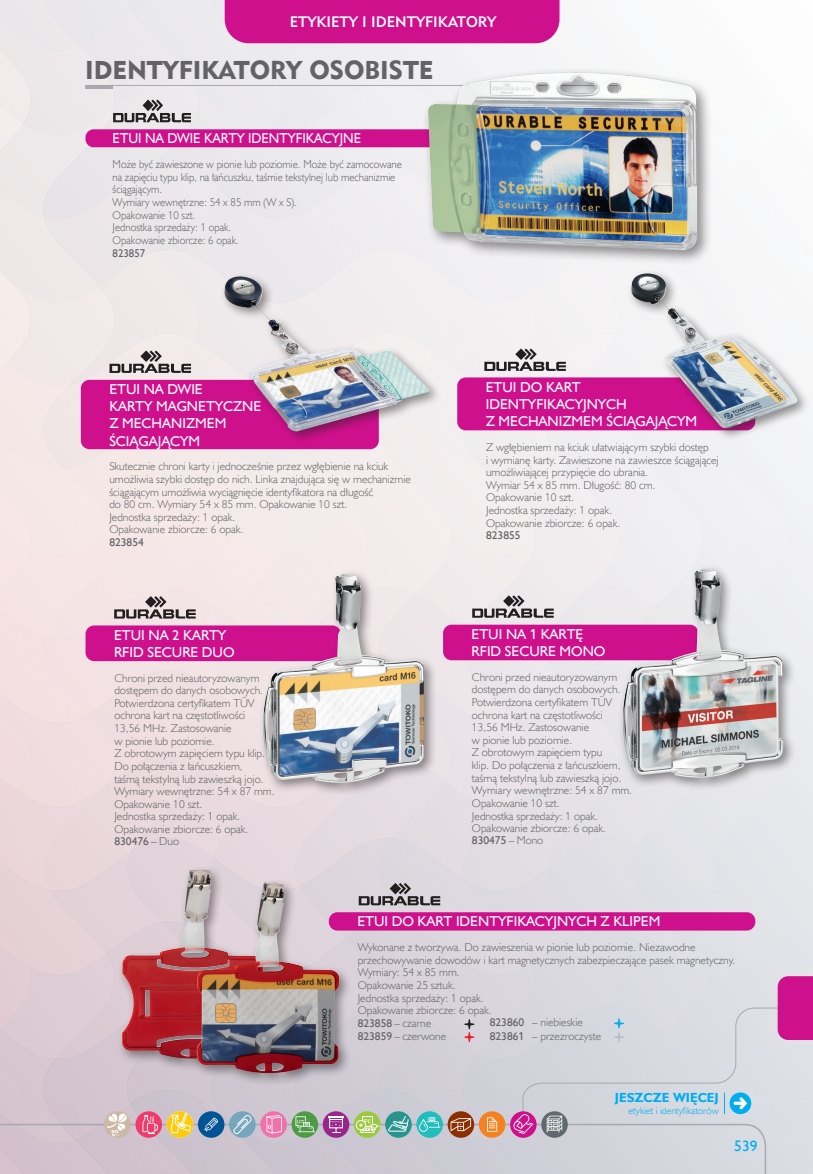
<style>
.page{position:relative;width:813px;height:1174px;background:#fff}
.page>*{position:absolute;margin:0;border:0;box-sizing:border-box;transform-origin:0 0}
.t1{font:25.65px "Geometric 415 Blk EU";color:#636366}
.t2{font:15.3px "Humanst 521 EU";color:#00aeef}
.t3{font:15.15px "Geometric 415 Md EU";color:#fff}
.t4{font:14.4px/17.2px "Humanst 521 EU";color:#fff}
.t5{font:14.4px "Humanst 521 EU";color:#fff;scale:.94 1}
.t6{font:700 13.2px "Humanst 521 EU";color:#00aeef}
.t7{font:11.4px/12.6px "Humanst 521 Lt EU";color:#636366}
.t8{font:11.4px/12.6px "Humanst 521 Lt EU";color:#636366;scale:.94 1}
.t9{font:11.4px "Humanst 521 EU";color:#636366}
.t10{font:11.4px "Humanst 521 EU";color:#636366;scale:.94 1}
.t11{font:9.9px "Humanst 521 Lt EU";color:#00aeef}
.s1{font-family:"Humanst 521 Lt EU"}
.s2{font-family:"Humanst 521 EU"}
</style>
<div class="page">
<img style="left:0;top:0;width:812px;height:1174px">
<div style="left:224px;top:0;width:335px;height:43px;background:#cf108c"></div>
<svg style="left:0;top:1123px;width:766px;height:51px;background:#cec9d2"></svg>
<div style="left:416px;top:1111px;width:26px;height:26px;background:#21bdbd;border-radius:50%"></div>
<svg style="left:419px;top:1117px;width:21px;height:14px"></svg>
<div style="left:510px;top:1111px;width:26px;height:26px;background:#cf108c;border-radius:50%"></div>
<div style="left:478px;top:1111px;width:27px;height:26px;background:#f58220;border-radius:50%"></div>
<svg style="left:487px;top:1117px;width:10px;height:14px"></svg>
<svg style="left:447px;top:1111px;width:27px;height:26px"></svg>
<svg style="left:450px;top:1118px;width:21px;height:13px"></svg>
<div style="left:354px;top:1111px;width:26px;height:26px;background:#99ca3b;border-radius:50%"></div>
<div style="left:355px;top:1120px;width:11px;height:10px;border:1px solid #fff;border-radius:50%"></div>
<svg style="left:359px;top:1115px;width:21px;height:18px"></svg>
<div style="left:322px;top:1111px;width:27px;height:26px;background:#99248e;border-radius:50%"></div>
<svg style="left:328px;top:1115px;width:15px;height:18px"></svg>
<svg style="left:291px;top:1111px;width:27px;height:26px"></svg>
<svg style="left:295px;top:1116px;width:20px;height:16px"></svg>
<svg style="left:260px;top:1111px;width:27px;height:26px"></svg>
<svg style="left:266px;top:1115px;width:15px;height:18px"></svg>
<div style="left:229px;top:1111px;width:26px;height:26px;background:#76a6bc;border-radius:50%"></div>
<svg style="left:233px;top:1114px;width:19px;height:20px"></svg>
<div style="left:198px;top:1111px;width:26px;height:26px;background:#005495;border-radius:50%"></div>
<svg style="left:204px;top:1117px;width:14px;height:14px"></svg>
<svg style="left:385px;top:1111px;width:26px;height:26px"></svg>
<svg style="left:388px;top:1115px;width:20px;height:16px"></svg>
<div style="left:541px;top:1111px;width:26px;height:26px;background:#5f696f;border-radius:50%"></div>
<svg style="left:167px;top:1111px;width:28px;height:33px"></svg>
<div style="left:135px;top:1111px;width:27px;height:26px;background:#ef3b6b;border-radius:50%"></div>
<svg style="left:142px;top:1115px;width:16px;height:18px"></svg>
<div style="left:104px;top:1111px;width:27px;height:26px;background:#cdb8a3;border-radius:50%"></div>
<svg style="left:107px;top:1113px;width:19px;height:23px"></svg>
<div style="left:443px;top:624px;width:255px;height:36px;background:#cf108c;border-radius:9px"></div>
<div style="left:617px;top:564px;width:179px;height:227px;background:#231f20;opacity:.5"></div>
<img style="left:622px;top:568px;width:160px;height:210px">
<svg style="left:472px;top:595px;width:81px;height:23px;background:#b0abad"></svg>
<div style="left:85px;top:625px;width:256px;height:36px;background:#cf108c;border-radius:9px"></div>
<div style="left:258px;top:569px;width:179px;height:227px;background:#231f20;opacity:.5"></div>
<img style="left:263px;top:573px;width:160px;height:210px">
<svg style="left:114px;top:596px;width:81px;height:22px;background:#b4a8a9"></svg>
<div style="left:117px;top:864px;width:235px;height:222px;background:#231f20;opacity:.5"></div>
<img style="left:122px;top:869px;width:217px;height:204px">
<svg style="left:358px;top:883px;width:82px;height:22px;background:#a39ea3"></svg>
<div style="left:328px;top:912px;width:427px;height:18px;background:#cf108c;border-radius:9px"></div>
<svg style="left:464px;top:1019px;width:10px;height:23px"></svg>
<svg style="left:513px;top:976px;width:299px;height:158px;background:#d4cdda"></svg>
<div style="left:85px;top:129px;width:359px;height:18px;background:#cf108c;border-radius:8px"></div>
<svg style="left:84px;top:85px;width:338px;height:37px;background:#e1dfe2"></svg>
<div style="left:422px;top:66px;width:290px;height:200px;background:#231f20;opacity:.5"></div>
<img style="left:428px;top:72px;width:269px;height:178px">
<svg style="left:484px;top:348px;width:81px;height:23px"></svg>
<div style="left:457px;top:377px;width:297px;height:53px;background:#cf108c;border-radius:9px"></div>
<div style="left:626px;top:269px;width:184px;height:172px;background:#231f20;opacity:.5"></div>
<img style="left:630px;top:273px;width:168px;height:157px">
<div style="left:81px;top:380px;width:297px;height:69px;background:#cf108c;border-radius:9px"></div>
<svg style="left:109px;top:350px;width:82px;height:23px;background:#b3abac"></svg>
<div style="left:219px;top:271px;width:223px;height:173px;background:#231f20;opacity:.5"></div>
<img style="left:224px;top:278px;width:205px;height:154px">
<h3 class="t3" style="left:289px;top:12px;width:208px">ETYKIETY I IDENTYFIKATORY</h3>
<h1 class="t1" style="left:85px;top:54px;width:349px">IDENTYFIKATORY OSOBISTE</h1>
<p class="t5" style="left:113px;top:129px;width:265px">ETUI NA DWIE KARTY IDENTYFIKACYJNE</p>
<p class="t8" style="left:113px;top:158px;width:309px">Może być zawieszone w pionie lub poziomie. Może być zamocowane na zapięciu typu klip, na łańcuszku, taśmie tekstylnej lub mechanizmie ściągającym.<br>Wymiary wewnętrzne: 54 x 85 mm (W x S).<br>Opakowanie 10 szt.<br>Jednostka sprzedaży: 1 opak.<br>Opakowanie zbiorcze: 6 opak.</p>
<p class="t10" style="left:113px;top:246px;width:36px">823857</p>
<p class="t4" style="left:109px;top:380px;width:153px">ETUI NA DWIE<br>KARTY MAGNETYCZNE<br>Z MECHANIZMEM<br>ŚCIĄGAJĄCYM</p>
<p class="t7" style="left:109px;top:460px;width:303px">Skutecznie chroni karty i jednocześnie przez wgłębienie na kciuk umożliwia szybki dostęp do nich. Linka znajdująca się w mechanizmie ściągającym umożliwia wyciągnięcie identyfikatora na długość<br>do 80 cm. Wymiary 54 x 85 mm. Opakowanie 10 szt.<br>Jednostka sprzedaży: 1 opak.<br>Opakowanie zbiorcze: 6 opak.</p>
<p class="t9" style="left:109px;top:535px;width:36px">823854</p>
<p class="t4" style="left:114px;top:626px;width:122px">ETUI NA 2 KARTY<br>RFID SECURE DUO</p>
<p class="t7" style="left:114px;top:671px;width:162px">Chroni przed nieautoryzowanym dostępem do danych osobowych.<br>Potwierdzona certyfikatem TÜV ochrona kart na częstotliwości<br>13,56 MHz. Zastosowanie<br>w pionie lub poziomie.<br>Z obrotowym zapięciem typu klip.<br>Do połączenia z łańcuszkiem,<br>taśmą tekstylną lub zawieszką jojo.<br>Wymiary wewnętrzne: 54 x 87 mm.<br>Opakowanie 10 szt.<br>Jednostka sprzedaży: 1 opak.<br>Opakowanie zbiorcze: 6 opak.</p>
<p class="t9" style="left:114px;top:834px;width:66px">830476 <span class="s1">– Duo</span></p>
<p class="t4" style="left:485px;top:378px;width:213px">ETUI DO KART<br>IDENTYFIKACYJNYCH<br>Z MECHANIZMEM ŚCIĄGAJĄCYM</p>
<p class="t7" style="left:486px;top:440px;width:234px">Z wgłębieniem na kciuk ułatwiającym szybki dostęp<br>i wymianę karty. Zawieszone na zawieszce ściągającej umożliwiającej przypięcie do ubrania.<br>Wymiar 54 x 85 mm. Długość: 80 cm.<br>Opakowanie 10 szt.<br>Jednostka sprzedaży: 1 opak.<br>Opakowanie zbiorcze: 6 opak.</p>
<p class="t9" style="left:486px;top:527px;width:36px">823855</p>
<p class="t4" style="left:471px;top:625px;width:135px">ETUI NA 1 KARTĘ<br>RFID SECURE MONO</p>
<p class="t7" style="left:471px;top:670px;width:162px">Chroni przed nieautoryzowanym dostępem do danych osobowych.<br>Potwierdzona certyfikatem TÜV ochrona kart na częstotliwości<br>13,56 MHz. Zastosowanie<br>w pionie lub poziomie.<br>Z obrotowym zapięciem typu<br>klip. Do połączenia z łańcuszkiem, taśmą tekstylną lub zawieszką jojo.<br>Wymiary wewnętrzne: 54 x 87 mm.<br>Opakowanie 10 szt.<br>Jednostka sprzedaży: 1 opak.<br>Opakowanie zbiorcze: 6 opak.</p>
<p class="t9" style="left:471px;top:833px;width:73px">830475 <span class="s1">– Mono</span></p>
<p class="t4" style="left:357px;top:912px;width:304px">ETUI DO KART IDENTYFIKACYJNYCH Z KLIPEM</p>
<p class="t7" style="left:357px;top:940px;width:379px">Wykonane z tworzywa. Do zawieszenia w pionie lub poziomie. Niezawodne przechowywanie dowodów i kart magnetycznych zabezpieczające pasek magnetyczny.<br>Wymiary: 54 x 85 mm.<br>Opakowanie 25 sztuk.<br>Jednostka sprzedaży: 1 opak.<br>Opakowanie zbiorcze: 6 opak.<br><span class="s2">823858</span> – czarne</p>
<p class="t7" style="left:489px;top:1015px;width:94px"><span class="s2">823860</span> – niebieskie</p>
<p class="t7" style="left:357px;top:1029px;width:90px"><span class="s2">823859</span> – czerwone</p>
<p class="t7" style="left:489px;top:1029px;width:113px"><span class="s2">823861</span> – przezroczyste</p>
<p class="t6" style="left:614px;top:1089px;width:105px">JESZCZE WIĘCEJ</p>
<p class="t11" style="left:628px;top:1104px;width:92px">etykiet i identyfikatorów</p>
<h2 class="t2" style="left:734px;top:1136px;width:25px">539</h2>
</div>
